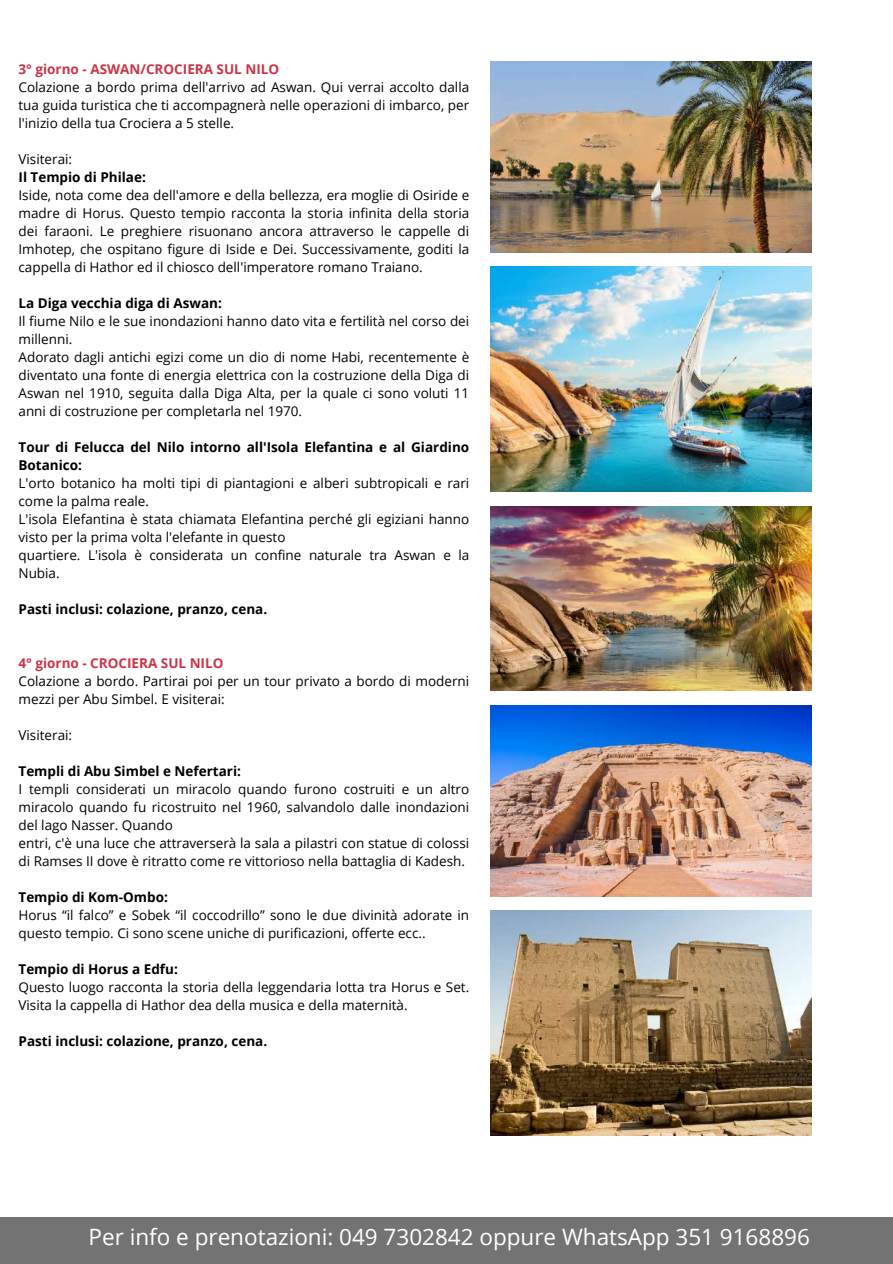
<style>
.page{position:relative;width:893px;height:1264px;background:#fff}
.page>*{position:absolute;margin:0;border:0;box-sizing:border-box;transform-origin:0 0}
.t1{font:22.5px "Open Sans";color:#fff}
.t2{font:13.5px/18px "Open Sans";color:#000}
.t3{font:700 13.5px/18px "Open Sans";color:#000}
.t4{font:700 13.5px "Open Sans";color:#cb3547}
</style>
<div class="page">
<div style="left:0;top:1216px;width:892px;height:47px;background:#737373"></div>
<img style="left:490px;top:61px;width:321px;height:192px">
<img style="left:490px;top:267px;width:321px;height:225px">
<img style="left:490px;top:506px;width:321px;height:184px">
<img style="left:490px;top:705px;width:321px;height:191px">
<img style="left:490px;top:910px;width:321px;height:225px">
<p class="t4" style="left:19px;top:59px;width:262px">3° giorno - ASWAN/CROCIERA SUL NILO</p>
<p class="t2" style="left:19px;top:77px;width:452px;text-align:justify">Colazione a bordo prima dell'arrivo ad Aswan. Qui verrai accolto dalla tua guida turistica che ti accompagnerà nelle operazioni di imbarco, per l'inizio della tua Crociera a 5 stelle.</p>
<p class="t2" style="left:19px;top:149px;width:55px">Visiterai:</p>
<p class="t3" style="left:19px;top:167px;width:129px">Il Tempio di Philae:</p>
<p class="t2" style="left:19px;top:185px;width:452px;text-align:justify">Iside, nota come dea dell'amore e della bellezza, era moglie di Osiride e madre di Horus. Questo tempio racconta la storia infinita della storia dei faraoni. Le preghiere risuonano ancora attraverso le cappelle di Imhotep, che ospitano figure di Iside e Dei. Successivamente, goditi la cappella di Hathor ed il chiosco dell'imperatore romano Traiano.</p>
<p class="t3" style="left:19px;top:293px;width:205px">La Diga vecchia diga di Aswan:</p>
<p class="t2" style="left:19px;top:311px;width:452px">Il fiume Nilo e le sue inondazioni hanno dato vita e fertilità nel corso dei millenni.<br>Adorato dagli antichi egizi come un dio di nome Habi, recentemente è diventato una fonte di energia elettrica con la costruzione della Diga di Aswan nel 1910, seguita dalla Diga Alta, per la quale ci sono voluti 11 anni di costruzione per completarla nel 1970.</p>
<p class="t3" style="left:19px;top:437px;width:452px">Tour di Felucca del Nilo intorno all'Isola Elefantina e al Giardino<br>Botanico:</p>
<p class="t2" style="left:19px;top:473px;width:452px">L'orto botanico ha molti tipi di piantagioni e alberi subtropicali e rari come la palma reale.<br>L'isola Elefantina è stata chiamata Elefantina perché gli egiziani hanno visto per la prima volta l'elefante in questo<br>quartiere. L'isola è considerata un confine naturale tra Aswan e la Nubia.</p>
<p class="t3" style="left:19px;top:599px;width:250px">Pasti inclusi: colazione, pranzo, cena.</p>
<p class="t4" style="left:19px;top:653px;width:206px">4° giorno - CROCIERA SUL NILO</p>
<p class="t2" style="left:19px;top:671px;width:452px">Colazione a bordo. Partirai poi per un tour privato a bordo di moderni mezzi per Abu Simbel. E visiterai:</p>
<p class="t2" style="left:19px;top:725px;width:55px">Visiterai:</p>
<p class="t3" style="left:19px;top:761px;width:224px">Templi di Abu Simbel e Nefertari:</p>
<p class="t2" style="left:19px;top:779px;width:452px">I templi considerati un miracolo quando furono costruiti e un altro miracolo quando fu ricostruito nel 1960, salvandolo dalle inondazioni del lago Nasser. Quando<br>entri, c'è una luce che attraverserà la sala a pilastri con statue di colossi di Ramses II dove è ritratto come re vittorioso nella battaglia di Kadesh.</p>
<p class="t3" style="left:19px;top:887px;width:151px">Tempio di Kom-Ombo:</p>
<p class="t2" style="left:19px;top:905px;width:452px">Horus “il falco” e Sobek “il coccodrillo” sono le due divinità adorate in questo tempio. Ci sono scene uniche di purificazioni, offerte ecc..</p>
<p class="t3" style="left:19px;top:959px;width:161px">Tempio di Horus a Edfu:</p>
<p class="t2" style="left:19px;top:977px;width:452px">Questo luogo racconta la storia della leggendaria lotta tra Horus e Set.<br>Visita la cappella di Hathor dea della musica e della maternità.</p>
<p class="t3" style="left:19px;top:1031px;width:250px">Pasti inclusi: colazione, pranzo, cena.</p>
<h1 class="t1" style="left:88px;top:1220px;width:722px">Per info e prenotazioni: 049 7302842 oppure WhatsApp 351 9168896</h1>
</div>
